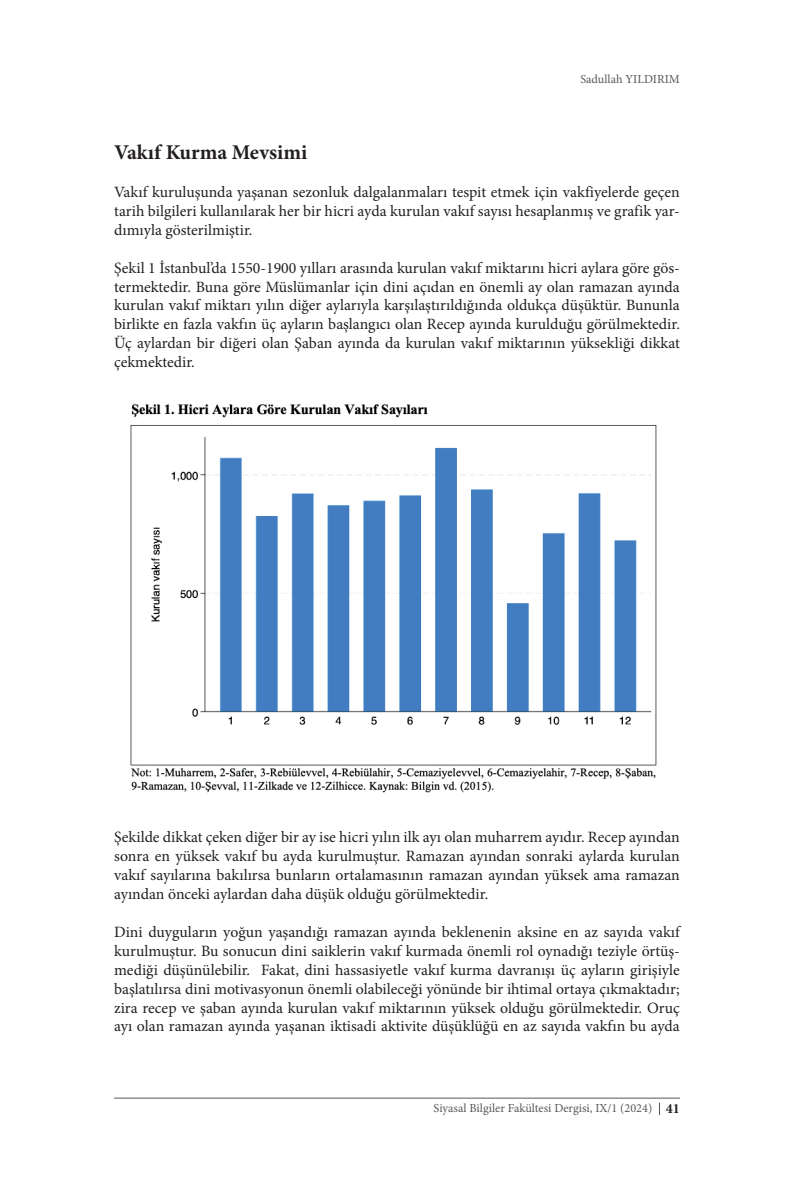
<style>
.page{position:relative;width:794px;height:1191px;background:#fff}
.page>*{position:absolute;margin:0;border:0;box-sizing:border-box;transform-origin:0 0}
.t1{font:700 21px "Minion Pro";color:#231f20}
.t2{font:15.75px/18.9px "Minion Pro";color:#231f20;text-align:justify}
.t3{font:12.25px "Minion Pro";color:#57585a}
.s1{font-weight:700;font-size:14px;color:#231f20}
</style>
<div class="page">
<hr style="left:114px;top:1097px;width:566px;height:1px;background:#57585a">
<svg style="left:659px;top:1102px;width:1px;height:13px"></svg>
<img style="left:130px;top:404px;width:527px;height:389px">
<p class="t3" style="left:580px;top:71px;width:101px">Sadullah YILDIRIM</p>
<h1 class="t1" style="left:114px;top:138px;width:195px">Vakıf Kurma Mevsimi</h1>
<p class="t2" style="left:114px;top:183px;width:567px">Vakıf kuruluşunda yaşanan sezonluk dalgalanmaları tespit etmek için vakfiyelerde geçen tarih bilgileri kullanılarak her bir hicri ayda kurulan vakıf sayısı hesaplanmış ve grafik yar&shy;dımıyla gösterilmiştir.</p>
<p class="t2" style="left:114px;top:258px;width:567px">Şekil 1 İstanbul’da 1550-1900 yılları arasında kurulan vakıf miktarını hicri aylara göre gös&shy;termektedir. Buna göre Müslümanlar için dini açıdan en önemli ay olan ramazan ayında kurulan vakıf miktarı yılın diğer aylarıyla karşılaştırıldığında oldukça düşüktür. Bununla birlikte en fazla vakfın üç ayların başlangıcı olan Recep ayında kurulduğu görülmektedir.<br>Üç aylardan bir diğeri olan Şaban ayında da kurulan vakıf miktarının yüksekliği dikkat çekmektedir.</p>
<p class="t2" style="left:114px;top:828px;width:567px">Şekilde dikkat çeken diğer bir ay ise hicri yılın ilk ayı olan muharrem ayıdır. Recep ayından sonra en yüksek vakıf bu ayda kurulmuştur. Ramazan ayından sonraki aylarda kurulan vakıf sayılarına bakılırsa bunların ortalamasının ramazan ayından yüksek ama ramazan ayından önceki aylardan daha düşük olduğu görülmektedir.</p>
<p class="t2" style="left:114px;top:922px;width:567px">Dini duyguların yoğun yaşandığı ramazan ayında beklenenin aksine en az sayıda vakıf kurulmuştur. Bu sonucun dini saiklerin vakıf kurmada önemli rol oynadığı teziyle örtüş&shy;mediği düşünülebilir. Fakat, dini hassasiyetle vakıf kurma davranışı üç ayların girişiyle başlatılırsa dini motivasyonun önemli olabileceği yönünde bir ihtimal ortaya çıkmaktadır; zira recep ve şaban ayında kurulan vakıf miktarının yüksek olduğu görülmektedir. Oruç ayı olan ramazan ayında yaşanan iktisadi aktivite düşüklüğü en az sayıda vakfın bu ayda</p>
<p class="t3" style="left:433px;top:1099px;width:248px">Siyasal Bilgiler Fakültesi Dergisi, IX/1 (2024) <span class="s1">41</span></p>
</div>
